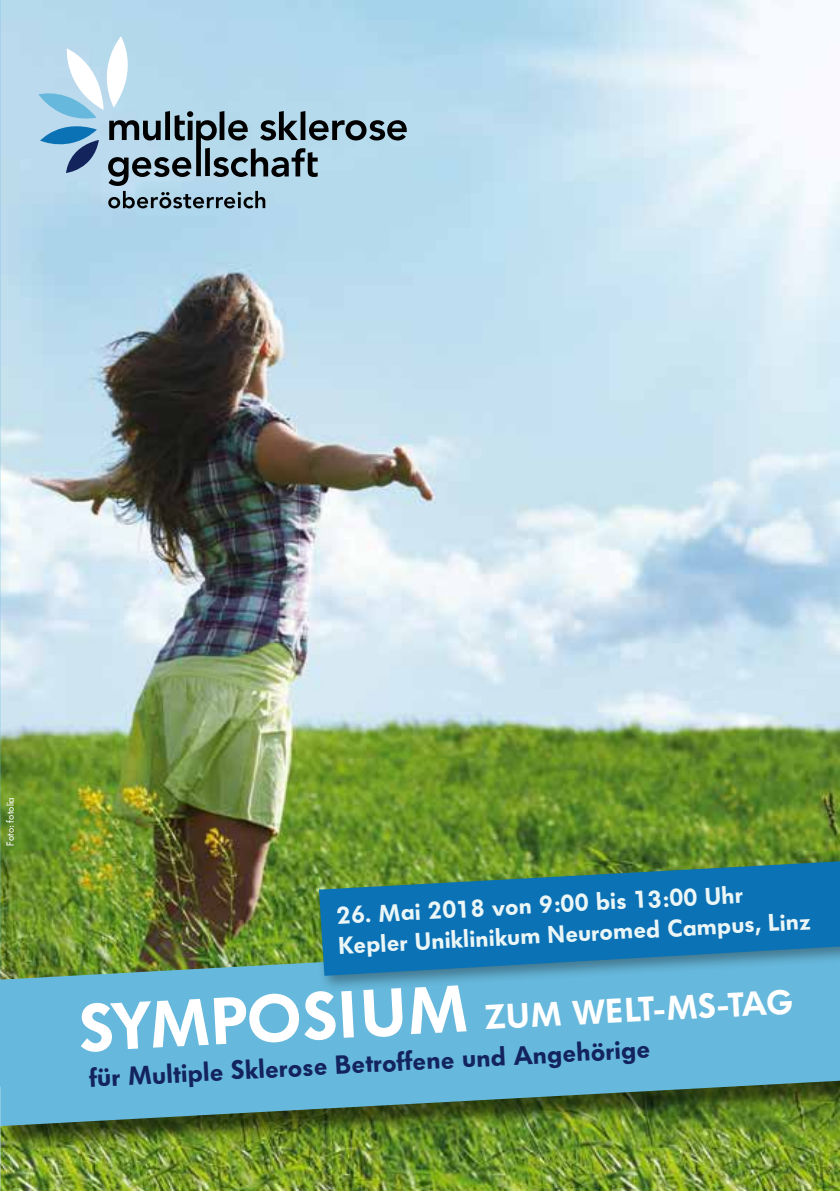
<style>
.page{position:relative;width:840px;height:1191px;background:#fff}
.page>*{position:absolute;margin:0;border:0;box-sizing:border-box;transform-origin:0 0}
.t1{font:600 34px "FU24";color:#fff}
.t2{font:600 26px "FU24";color:#13235b}
.t3{font:600 24px/30px "FU24";color:#ebf6f7}
.t4{font:10px "FU24";letter-spacing:.02em;color:#fff}
.s1{font-size:66px}
</style>
<div class="page">
<img style="left:0;top:0;width:839px;height:1191px">
<svg style="left:39px;top:36px;width:367px;height:172px;background:#a0c1d2"></svg>
<div style="left:0;top:937px;width:839px;height:214px;background:#000;opacity:.55"></div>
<svg style="left:0;top:934px;width:839px;height:192px;background:#61a6b0"></svg>
<div style="left:314px;top:855px;width:525px;height:138px;background:#000;opacity:.35"></div>
<svg style="left:319px;top:861px;width:520px;height:114px;background:#207ba3"></svg>
<p class="t4" style="left:4px;top:845px;width:50px;rotate:-90deg">Foto: fotolia</p>
<p class="t3" style="left:336px;top:900px;width:474px;rotate:-3deg">26. Mai 2018 von 9:00 bis 13:00 Uhr<br>Kepler Uniklinikum Neuromed Campus, Linz</p>
<h1 class="t1" style="left:79px;top:1018px;width:714px;rotate:-3deg"><span class="s1">SYMPOSIUM</span> ZUM WELT-MS-TAG</h1>
<p class="t2" style="left:88px;top:1062px;width:562px;rotate:-3deg">für Multiple Sklerose Betroffene und Angehörige</p>
</div>
